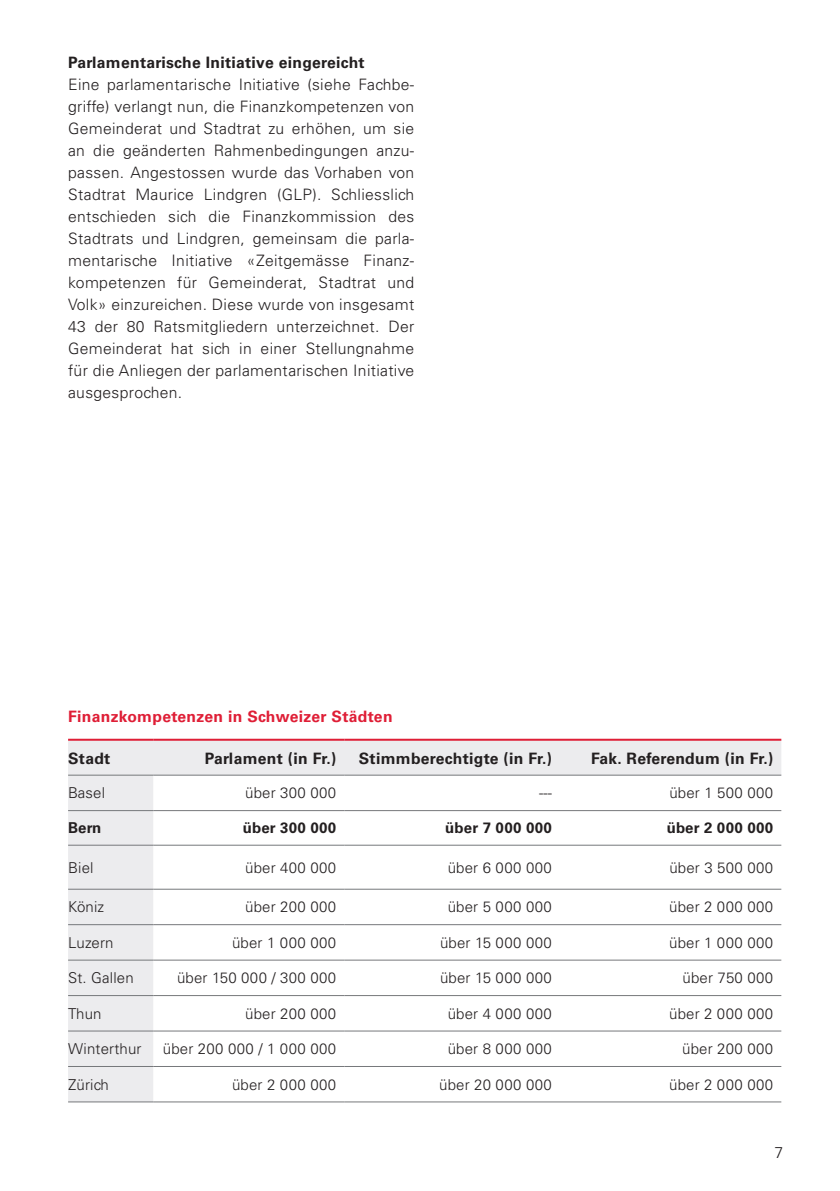
<style>
.page{position:relative;width:840px;height:1191px;background:#fff}
.page>*{position:absolute;margin:0;border:0;box-sizing:border-box;transform-origin:0 0}
.Inhalt_Lauftext{font:300 15.6px/22px "Univers LT Std";letter-spacing:.02em;color:#231f20;text-align:justify}
.Inhalt_Tabellentext{font:700 15.6px "Univers LT Std";letter-spacing:.02em;color:#231f20}
.Inhalt_Titel{font:700 15.6px "Univers LT Std";letter-spacing:.02em;color:#231f20}
.Inhalt_Tabellentext-2{font:700 15.6px "Univers LT Std";letter-spacing:.02em;color:#df1e36}
.Tabellen_Lauftext{font:300 15px "Univers LT Std";letter-spacing:.01em;color:#231f20}
.Tabellen_Lauftext-2{font:300 15px "Univers LT Std";letter-spacing:.03em;color:#231f20}
.Tabellen_Lauftext-3{font:700 15px "Univers LT Std";letter-spacing:.03em;color:#231f20}
.Tabellen_Lauftext-4{font:700 15px "Univers LT Std";letter-spacing:.01em;color:#231f20}
</style>
<div class="page">
<svg style="left:68px;top:740px;width:712px;height:361px"></svg>
<hr style="left:68px;top:775px;width:85px;height:1px;background:#76787b">
<hr style="left:68px;top:810px;width:85px;height:1px;background:#76787b">
<hr style="left:68px;top:845px;width:85px;height:1px;background:#76787b">
<hr style="left:68px;top:889px;width:85px;height:1px;background:#76787b">
<hr style="left:153px;top:775px;width:191px;height:1px;background:#76787b">
<hr style="left:344px;top:775px;width:215px;height:1px;background:#76787b">
<hr style="left:559px;top:775px;width:221px;height:1px;background:#76787b">
<hr style="left:153px;top:810px;width:191px;height:1px;background:#76787b">
<hr style="left:344px;top:810px;width:215px;height:1px;background:#76787b">
<hr style="left:559px;top:810px;width:221px;height:1px;background:#76787b">
<hr style="left:153px;top:845px;width:191px;height:1px;background:#76787b">
<hr style="left:344px;top:845px;width:215px;height:1px;background:#76787b">
<hr style="left:559px;top:845px;width:221px;height:1px;background:#76787b">
<hr style="left:153px;top:889px;width:191px;height:1px;background:#76787b">
<hr style="left:344px;top:889px;width:215px;height:1px;background:#76787b">
<hr style="left:559px;top:889px;width:221px;height:1px;background:#76787b">
<hr style="left:68px;top:924px;width:85px;height:1px;background:#76787b">
<hr style="left:153px;top:924px;width:191px;height:1px;background:#76787b">
<hr style="left:344px;top:924px;width:215px;height:1px;background:#76787b">
<hr style="left:559px;top:924px;width:221px;height:1px;background:#76787b">
<hr style="left:68px;top:959px;width:85px;height:1px;background:#76787b">
<hr style="left:153px;top:959px;width:191px;height:1px;background:#76787b">
<hr style="left:344px;top:959px;width:215px;height:1px;background:#76787b">
<hr style="left:559px;top:959px;width:221px;height:1px;background:#76787b">
<hr style="left:68px;top:995px;width:85px;height:1px;background:#76787b">
<hr style="left:153px;top:995px;width:191px;height:1px;background:#76787b">
<hr style="left:344px;top:995px;width:215px;height:1px;background:#76787b">
<hr style="left:559px;top:995px;width:221px;height:1px;background:#76787b">
<hr style="left:68px;top:1030px;width:85px;height:1px;background:#76787b">
<hr style="left:153px;top:1030px;width:191px;height:1px;background:#76787b">
<hr style="left:344px;top:1030px;width:215px;height:1px;background:#76787b">
<hr style="left:559px;top:1030px;width:221px;height:1px;background:#76787b">
<hr style="left:68px;top:1066px;width:85px;height:1px;background:#76787b">
<hr style="left:153px;top:1066px;width:191px;height:1px;background:#76787b">
<hr style="left:344px;top:1066px;width:215px;height:1px;background:#76787b">
<hr style="left:559px;top:1066px;width:221px;height:1px;background:#76787b">
<hr style="left:68px;top:1101px;width:85px;height:1px;background:#76787b">
<hr style="left:153px;top:1101px;width:191px;height:1px;background:#76787b">
<hr style="left:344px;top:1101px;width:215px;height:1px;background:#76787b">
<hr style="left:559px;top:1101px;width:221px;height:1px;background:#76787b">
<hr style="left:68px;top:738px;width:85px;height:2px;background:#df1e36">
<hr style="left:153px;top:738px;width:191px;height:2px;background:#df1e36">
<hr style="left:344px;top:738px;width:215px;height:2px;background:#df1e36">
<hr style="left:559px;top:738px;width:221px;height:2px;background:#df1e36">
<p class="Inhalt_Titel" style="left:68px;top:53px;width:298px">Parlamentarische Initiative eingereicht</p>
<p class="Inhalt_Lauftext" style="left:68px;top:74px;width:347px">Eine parlamentarische Initiative (siehe Fachbe&shy;griffe) verlangt nun, die Finanzkompetenzen von Gemeinderat und Stadtrat zu erhöhen, um sie an die geänderten Rahmenbedingungen anzu&shy;passen. Angestossen wurde das Vorhaben von Stadtrat Maurice Lindgren (GLP). Schliesslich entschieden sich die Finanzkommission des Stadtrats und Lindgren, gemeinsam die parla&shy;mentarische Initiative «Zeitgemässe Finanz&shy;kompetenzen für Gemeinderat, Stadtrat und Volk» einzureichen. Diese wurde von insgesamt 43 der 80 Ratsmitgliedern unterzeichnet. Der Gemeinderat hat sich in einer Stellungnahme für die Anliegen der parlamentarischen Initiative ausgesprochen.</p>
<p class="Inhalt_Tabellentext-2" style="left:68px;top:707px;width:326px">Finanzkompetenzen in Schweizer Städten</p>
<p class="Inhalt_Tabellentext" style="left:68px;top:749px;width:44px">Stadt</p>
<p class="Inhalt_Tabellentext" style="left:205px;top:749px;width:133px">Parlament (in Fr.)</p>
<p class="Inhalt_Tabellentext" style="left:358px;top:749px;width:194px">Stimmberechtigte (in Fr.)</p>
<p class="Inhalt_Tabellentext" style="left:590px;top:749px;width:184px">Fak. Referendum (in Fr.)</p>
<p class="Tabellen_Lauftext" style="left:68px;top:784px;width:38px">Basel</p>
<p class="Tabellen_Lauftext" style="left:245px;top:784px;width:92px">über 300 000</p>
<p class="Tabellen_Lauftext" style="left:539px;top:784px;width:6px">---</p>
<p class="Tabellen_Lauftext" style="left:669px;top:784px;width:105px">über 1 500 000</p>
<p class="Tabellen_Lauftext-4" style="left:68px;top:819px;width:35px">Bern</p>
<p class="Tabellen_Lauftext-4" style="left:243px;top:819px;width:95px">über 300 000</p>
<p class="Tabellen_Lauftext-3" style="left:445px;top:819px;width:108px">über 7 000 000</p>
<p class="Tabellen_Lauftext-3" style="left:666px;top:819px;width:108px">über 2 000 000</p>
<p class="Tabellen_Lauftext" style="left:68px;top:858px;width:27px">Biel</p>
<p class="Tabellen_Lauftext" style="left:245px;top:858px;width:92px">über 400 000</p>
<p class="Tabellen_Lauftext-2" style="left:447px;top:858px;width:106px">über 6 000 000</p>
<p class="Tabellen_Lauftext" style="left:669px;top:858px;width:105px">über 3 500 000</p>
<p class="Tabellen_Lauftext" style="left:68px;top:898px;width:38px">Köniz</p>
<p class="Tabellen_Lauftext" style="left:245px;top:898px;width:92px">über 200 000</p>
<p class="Tabellen_Lauftext-2" style="left:447px;top:898px;width:106px">über 5 000 000</p>
<p class="Tabellen_Lauftext-2" style="left:668px;top:898px;width:106px">über 2 000 000</p>
<p class="Tabellen_Lauftext" style="left:68px;top:933px;width:47px">Luzern</p>
<p class="Tabellen_Lauftext-2" style="left:232px;top:933px;width:106px">über 1 000 000</p>
<p class="Tabellen_Lauftext" style="left:440px;top:933px;width:113px">über 15 000 000</p>
<p class="Tabellen_Lauftext-2" style="left:668px;top:933px;width:106px">über 1 000 000</p>
<p class="Tabellen_Lauftext" style="left:68px;top:969px;width:67px">St. Gallen</p>
<p class="Tabellen_Lauftext" style="left:177px;top:969px;width:161px">über 150 000 / 300 000</p>
<p class="Tabellen_Lauftext" style="left:440px;top:969px;width:113px">über 15 000 000</p>
<p class="Tabellen_Lauftext" style="left:682px;top:969px;width:92px">über 750 000</p>
<p class="Tabellen_Lauftext" style="left:68px;top:1004px;width:35px">Thun</p>
<p class="Tabellen_Lauftext" style="left:245px;top:1004px;width:92px">über 200 000</p>
<p class="Tabellen_Lauftext-2" style="left:447px;top:1004px;width:106px">über 4 000 000</p>
<p class="Tabellen_Lauftext-2" style="left:668px;top:1004px;width:106px">über 2 000 000</p>
<p class="Tabellen_Lauftext" style="left:68px;top:1039px;width:75px">Winterthur</p>
<p class="Tabellen_Lauftext-2" style="left:163px;top:1039px;width:175px">über 200 000 / 1 000 000</p>
<p class="Tabellen_Lauftext-2" style="left:447px;top:1039px;width:106px">über 8 000 000</p>
<p class="Tabellen_Lauftext" style="left:682px;top:1039px;width:92px">über 200 000</p>
<p class="Tabellen_Lauftext" style="left:68px;top:1075px;width:42px">Zürich</p>
<p class="Tabellen_Lauftext-2" style="left:232px;top:1075px;width:106px">über 2 000 000</p>
<p class="Tabellen_Lauftext" style="left:439px;top:1075px;width:114px">über 20 000 000</p>
<p class="Tabellen_Lauftext-2" style="left:668px;top:1075px;width:106px">über 2 000 000</p>
<p class="Inhalt_Lauftext" style="left:774px;top:1141px;width:10px">7</p>
</div>
